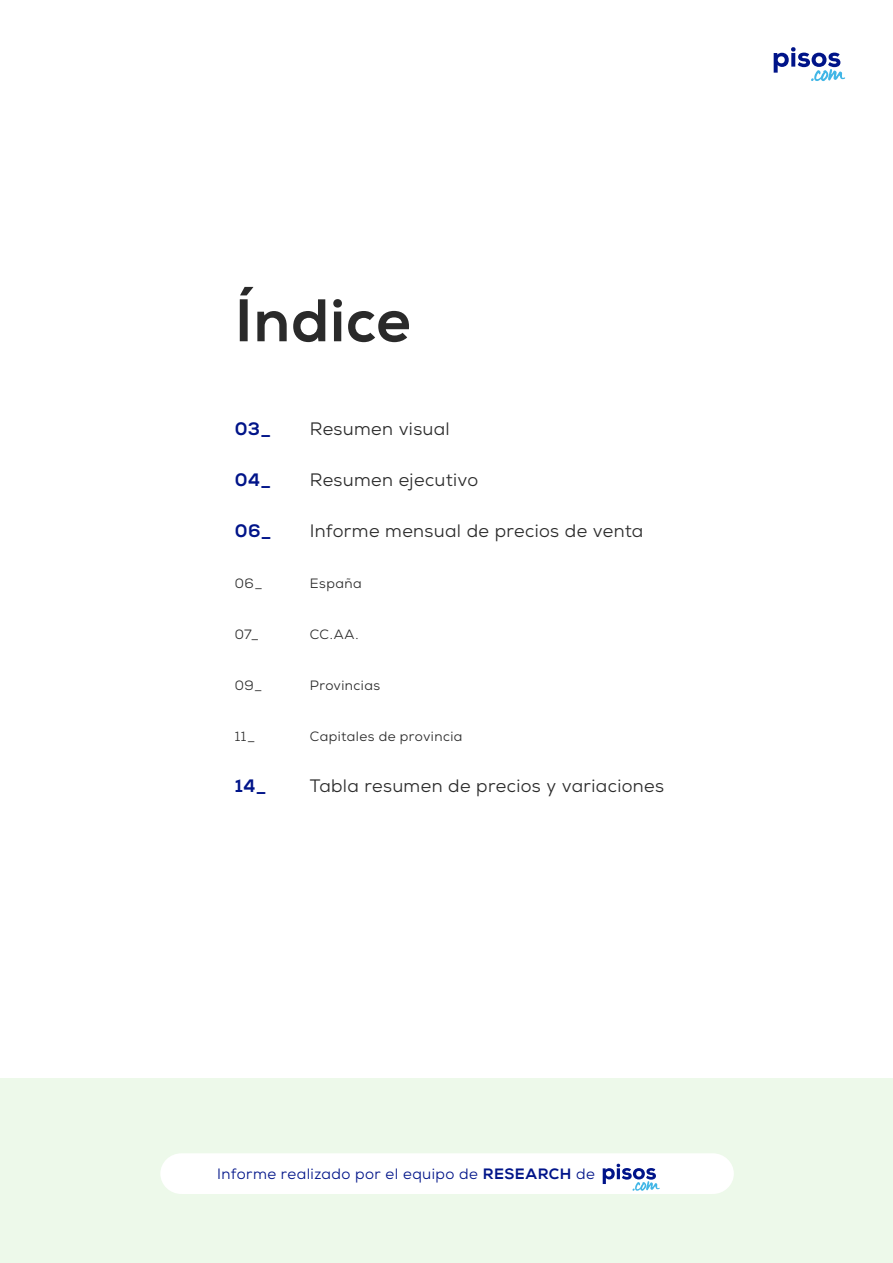
<style>
.page{position:relative;width:893px;height:1263px;background:#fff}
.page>*{position:absolute;margin:0;border:0;box-sizing:border-box;transform-origin:0 0}
.t1{font:800 60px "Nexa";letter-spacing:.01em;color:#2a2a2a}
.t2{font:18px "Nexa";letter-spacing:.02em;color:#2a2a2a}
.t3{font:800 18px "Nexa";letter-spacing:.025em;color:#001489}
.t4{font:15px "Nexa";letter-spacing:.03em;color:#001489}
.t5{font:13.5px "Nexa";letter-spacing:.03em;color:#2a2a2a}
.s1{font-weight:800}
</style>
<div class="page">
<div style="left:0;top:1079px;width:893px;height:184px;background:#edf9ea"></div>
<svg style="left:774px;top:47px;width:71px;height:34px"></svg>
<div style="left:160px;top:1153px;width:574px;height:41px;background:#fff"></div>
<p class="t1" style="left:235px;top:284px;width:178px">Índice</p>
<p class="t3" style="left:235px;top:418px;width:38px">03_</p>
<p class="t2" style="left:310px;top:418px;width:142px">Resumen visual</p>
<p class="t3" style="left:235px;top:469px;width:38px">04_</p>
<p class="t2" style="left:310px;top:469px;width:170px">Resumen ejecutivo</p>
<p class="t3" style="left:235px;top:520px;width:38px">06_</p>
<p class="t2" style="left:310px;top:520px;width:335px">Informe mensual de precios de venta</p>
<p class="t5" style="left:235px;top:575px;width:29px">06_</p>
<p class="t5" style="left:310px;top:575px;width:53px">España</p>
<p class="t5" style="left:235px;top:626px;width:26px">07_</p>
<p class="t5" style="left:310px;top:626px;width:50px">CC.AA.</p>
<p class="t5" style="left:235px;top:677px;width:29px">09_</p>
<p class="t5" style="left:310px;top:677px;width:72px">Provincias</p>
<p class="t5" style="left:235px;top:728px;width:22px">11_</p>
<p class="t5" style="left:310px;top:728px;width:154px">Capitales de provincia</p>
<p class="t3" style="left:235px;top:775px;width:33px">14_</p>
<p class="t2" style="left:310px;top:775px;width:356px">Tabla resumen de precios y variaciones</p>
<p class="t4" style="left:217px;top:1164px;width:379px">Informe realizado por el equipo de <span class="s1">RESEARCH</span> de</p>
</div>
